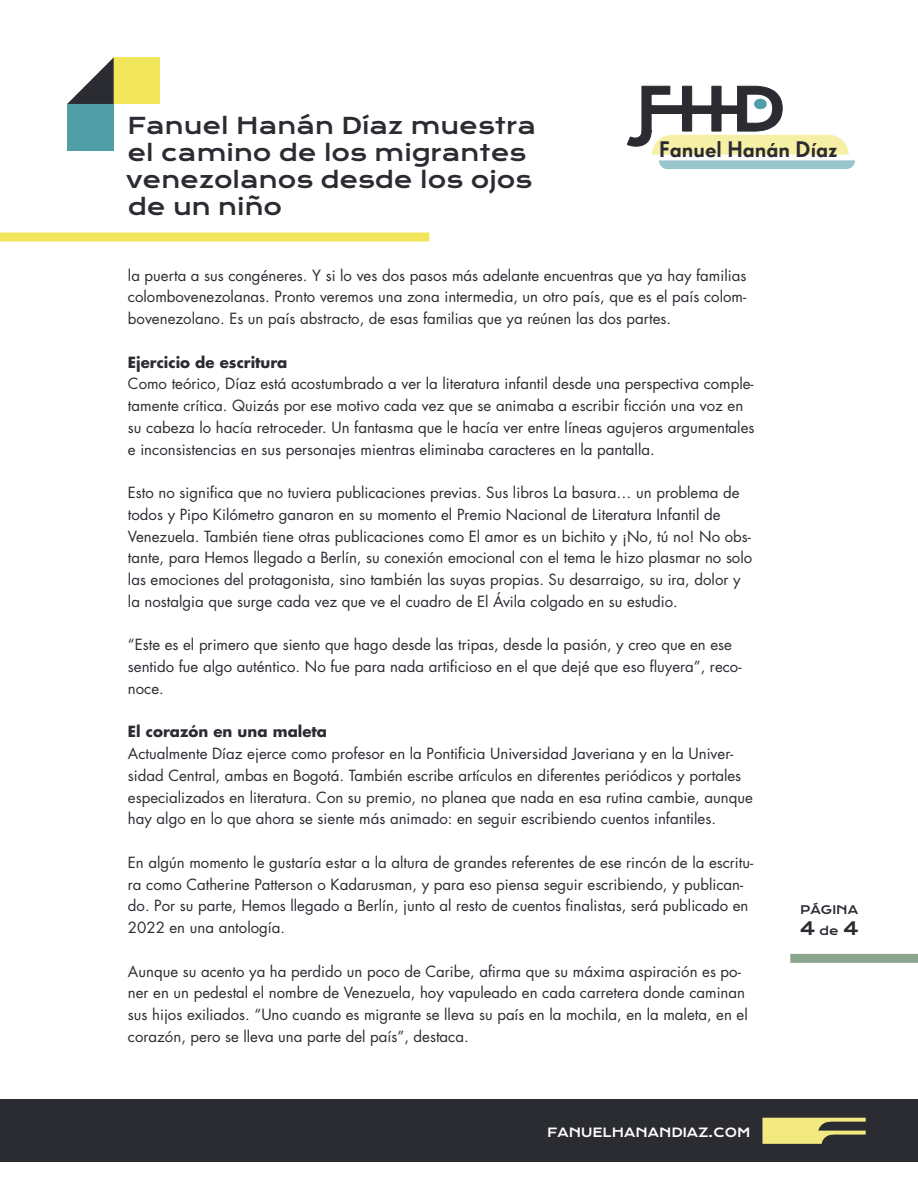
<style>
.page{position:relative;width:918px;height:1188px;background:#fff}
.page>*{position:absolute;margin:0;border:0;box-sizing:border-box;transform-origin:0 0}
.t1{font:22.5px/27px "Krona One";color:#2b2c32}
.t2{font:500 21.9px "Super Grotesk A";color:#2b2c32}
.t3{font:18px "Krona One";color:#2b2c32}
.t4{font:15px/21.8px "Futura Std";color:#2b2c32}
.t5{font:700 15px "Futura Std";color:#2b2c32}
.t6{font:12.3px "Krona One";color:#fff}
.t7{font:11.55px "Krona One";color:#2b2c32}
.s1{font-size:11.55px}
</style>
<div class="page">
<div style="left:0;top:1100px;width:918px;height:62px;background:#2b2c32"></div>
<svg style="left:626px;top:85px;width:229px;height:84px"></svg>
<svg style="left:762px;top:1118px;width:104px;height:26px"></svg>
<div style="left:790px;top:954px;width:128px;height:9px;background:#8ba58e"></div>
<div style="left:67px;top:104px;width:47px;height:47px;background:#509fa8"></div>
<div style="left:114px;top:57px;width:46px;height:47px;background:#f2e65d"></div>
<svg style="left:67px;top:57px;width:47px;height:47px"></svg>
<div style="left:0;top:232px;width:429px;height:10px;background:#f2e65d"></div>
<p class="t1" style="left:126px;top:112px;width:412px">Fanuel Hanán Díaz muestra el camino de los migrantes venezolanos desde los ojos de un niño</p>
<p class="t2" style="left:659px;top:136px;width:180px">Fanuel Hanán Díaz</p>
<p class="t4" style="left:128px;top:264px;width:620px;text-align:justify">la puerta a sus congéneres. Y si lo ves dos pasos más adelante encuentras que ya hay familias colombovenezolanas. Pronto veremos una zona intermedia, un otro país, que es el país colom&shy;bovenezolano. Es un país abstracto, de esas familias que ya reúnen las dos partes.</p>
<p class="t5" style="left:128px;top:352px;width:161px">Ejercicio de escritura</p>
<p class="t4" style="left:128px;top:373px;width:628px">Como teórico, Díaz está acostumbrado a ver la literatura infantil desde una perspectiva comple&shy;tamente crítica. Quizás por ese motivo cada vez que se animaba a escribir ficción una voz en su cabeza lo hacía retroceder. Un fantasma que le hacía ver entre líneas agujeros argumentales e inconsistencias en sus personajes mientras eliminaba caracteres en la pantalla.</p>
<p class="t4" style="left:128px;top:482px;width:626px">Esto no significa que no tuviera publicaciones previas. Sus libros La basura… un problema de todos y Pipo Kilómetro ganaron en su momento el Premio Nacional de Literatura Infantil de Venezuela. También tiene otras publicaciones como El amor es un bichito y ¡No, tú no! No obs&shy;tante, para Hemos llegado a Berlín, su conexión emocional con el tema le hizo plasmar no solo las emociones del protagonista, sino también las suyas propias. Su desarraigo, su ira, dolor y la nostalgia que surge cada vez que ve el cuadro de El Ávila colgado en su estudio.</p>
<p class="t4" style="left:128px;top:634px;width:615px">“Este es el primero que siento que hago desde las tripas, desde la pasión, y creo que en ese sentido fue algo auténtico. No fue para nada artificioso en el que dejé que eso fluyera”, reco&shy;noce.</p>
<p class="t5" style="left:128px;top:722px;width:201px">El corazón en una maleta</p>
<p class="t4" style="left:128px;top:743px;width:626px">Actualmente Díaz ejerce como profesor en la Pontificia Universidad Javeriana y en la Univer&shy;sidad Central, ambas en Bogotá. También escribe artículos en diferentes periódicos y portales especializados en literatura. Con su premio, no planea que nada en esa rutina cambie, aunque hay algo en lo que ahora se siente más animado: en seguir escribiendo cuentos infantiles.</p>
<p class="t4" style="left:128px;top:852px;width:627px">En algún momento le gustaría estar a la altura de grandes referentes de ese rincón de la escritu&shy;ra como Catherine Patterson o Kadarusman, y para eso piensa seguir escribiendo, y publican&shy;do. Por su parte, Hemos llegado a Berlín, junto al resto de cuentos finalistas, será publicado en 2022 en una antología.</p>
<p class="t4" style="left:128px;top:960px;width:621px">Aunque su acento ya ha perdido un poco de Caribe, afirma que su máxima aspiración es po&shy;ner en un pedestal el nombre de Venezuela, hoy vapuleado en cada carretera donde caminan sus hijos exiliados. “Uno cuando es migrante se lleva su país en la mochila, en la maleta, en el corazón, pero se lleva una parte del país”, destaca.</p>
<p class="t6" style="left:547px;top:1125px;width:205px">FANUELHANANDIAZ.COM</p>
<p class="t7" style="left:800px;top:902px;width:60px">PÁGINA</p>
<p class="t3" style="left:799px;top:917px;width:61px">4<span class="s1">de</span>4</p>
</div>
